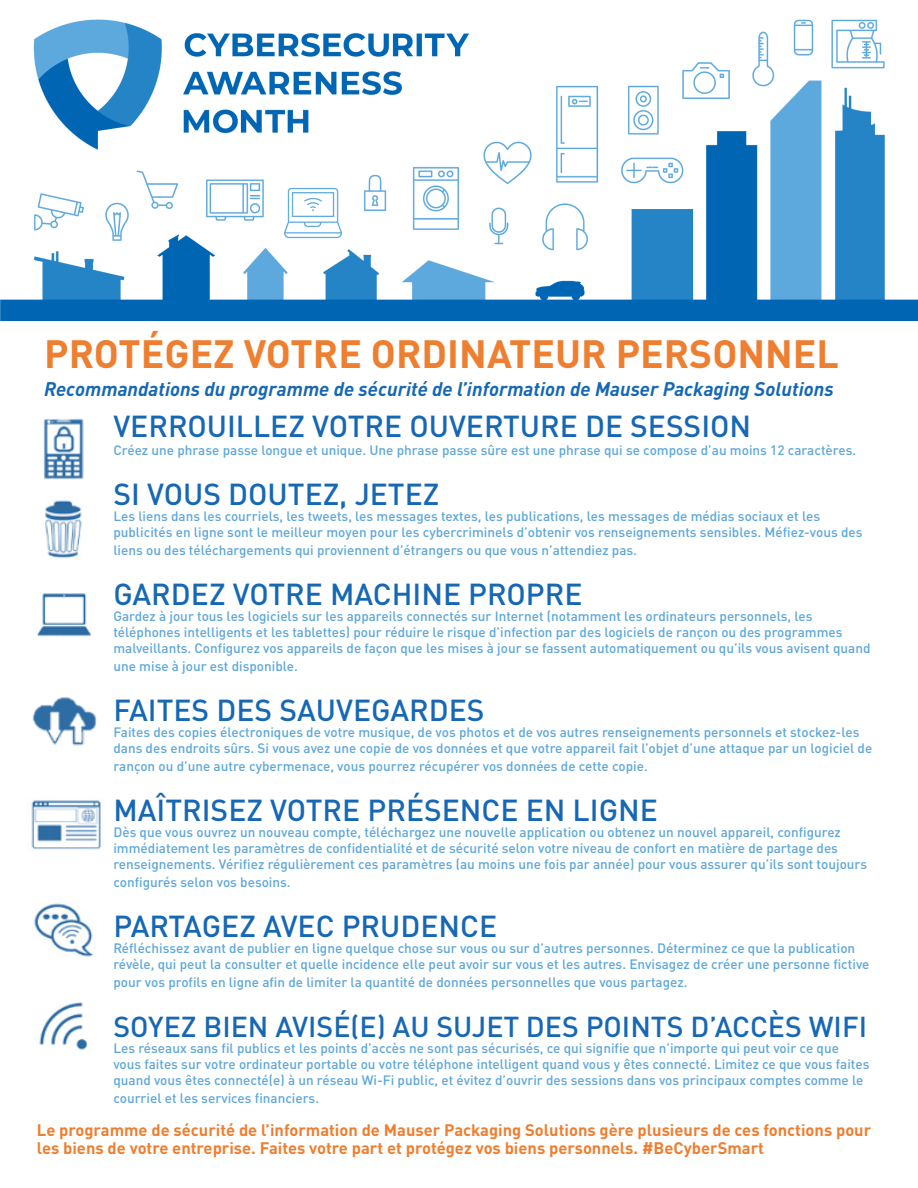
<style>
.page{position:relative;width:918px;height:1188px;background:#fff}
.page>*{position:absolute;margin:0;border:0;box-sizing:border-box;transform-origin:0 0}
.t1{font:700 39px "DINOT";color:#ee7e30}
.t2{font:500 30px "DINOT";color:#1768b4}
.t3{font:500 28.5px "DINOT";color:#1768b4}
.t4{font:italic 700 19.5px "DINOT";color:#1768b4}
.t5{font:700 16.5px/18px "DINOT";color:#ee7e30}
.t6{font:500 13.5px/16.2px "DINOT";color:#5da7d9}
</style>
<div class="page">
<img style="left:0;top:19px;width:918px;height:302px">
<img style="left:34px;top:903px;width:63px;height:54px">
<img style="left:32px;top:698px;width:65px;height:48px">
<img style="left:31px;top:800px;width:70px;height:50px">
<img style="left:43px;top:418px;width:41px;height:62px">
<img style="left:38px;top:593px;width:53px;height:44px">
<img style="left:45px;top:500px;width:37px;height:58px">
<img style="left:39px;top:1002px;width:49px;height:48px">
<p class="t1" style="left:44px;top:324px;width:796px">PROTÉGEZ VOTRE ORDINATEUR PERSONNEL</p>
<p class="t4" style="left:44px;top:373px;width:791px">Recommandations du programme de sécurité de l’information de Mauser Packaging Solutions</p>
<p class="t2" style="left:113px;top:403px;width:639px">VERROUILLEZ VOTRE OUVERTURE DE SESSION</p>
<p class="t6" style="left:113px;top:441px;width:744px">Créez une phrase passe longue et unique. Une phrase passe sûre est une phrase qui se compose d’au moins 12 caractères.</p>
<p class="t2" style="left:113px;top:471px;width:327px">SI VOUS DOUTEZ, JETEZ</p>
<p class="t6" style="left:113px;top:507px;width:751px">Les liens dans les courriels, les tweets, les messages textes, les publications, les messages de médias sociaux et les publicités en ligne sont le meilleur moyen pour les cybercriminels d’obtenir vos renseignements sensibles. Méfiez-vous des</p>
<p class="t6" style="left:113px;top:541px;width:525px">liens ou des téléchargements qui proviennent d’étrangers ou que vous n’attendiez pas.</p>
<p class="t2" style="left:113px;top:571px;width:471px">GARDEZ VOTRE MACHINE PROPRE</p>
<p class="t6" style="left:113px;top:607px;width:759px">Gardez à jour tous les logiciels sur les appareils connectés sur Internet (notamment les ordinateurs personnels, les téléphones intelligents et les tablettes) pour réduire le risque d’infection par des logiciels de rançon ou des programmes malveillants. Configurez vos appareils de façon que les mises à jour se fassent automatiquement ou qu’ils vous avisent quand</p>
<p class="t6" style="left:113px;top:657px;width:186px">une mise à jour est disponible.</p>
<p class="t2" style="left:113px;top:687px;width:373px">FAITES DES SAUVEGARDES</p>
<p class="t6" style="left:113px;top:723px;width:760px">Faites des copies électroniques de votre musique, de vos photos et de vos autres renseignements personnels et stockez-les dans des endroits sûrs. Si vous avez une copie de vos données et que votre appareil fait l’objet d’une attaque par un logiciel de</p>
<p class="t6" style="left:113px;top:757px;width:536px">rançon ou d’une autre cybermenace, vous pourrez récupérer vos données de cette copie.</p>
<p class="t2" style="left:113px;top:787px;width:546px">MAÎTRISEZ VOTRE PRÉSENCE EN LIGNE</p>
<p class="t6" style="left:113px;top:823px;width:755px">Dès que vous ouvrez un nouveau compte, téléchargez une nouvelle application ou obtenez un nouvel appareil, configurez immédiatement les paramètres de confidentialité et de sécurité selon votre niveau de confort en matière de partage des renseignements. Vérifiez régulièrement ces paramètres (au moins une fois par année) pour vous assurer qu’ils sont toujours</p>
<p class="t6" style="left:113px;top:873px;width:179px">configurés selon vos besoins.</p>
<p class="t2" style="left:113px;top:903px;width:385px">PARTAGEZ AVEC PRUDENCE</p>
<p class="t6" style="left:113px;top:939px;width:758px">Réfléchissez avant de publier en ligne quelque chose sur vous ou sur d’autres personnes. Déterminez ce que la publication révèle, qui peut la consulter et quelle incidence elle peut avoir sur vous et les autres. Envisagez de créer une personne fictive</p>
<p class="t6" style="left:113px;top:973px;width:576px">pour vos profils en ligne afin de limiter la quantité de données personnelles que vous partagez.</p>
<p class="t3" style="left:113px;top:1004px;width:755px">SOYEZ BIEN AVISÉ(E) AU SUJET DES POINTS D’ACCÈS WIFI</p>
<p class="t6" style="left:113px;top:1039px;width:758px">Les réseaux sans fil publics et les points d’accès ne sont pas sécurisés, ce qui signifie que n’importe qui peut voir ce que vous faites sur votre ordinateur portable ou votre téléphone intelligent quand vous y êtes connecté. Limitez ce que vous faites quand vous êtes connecté(e) à un réseau Wi-Fi public, et évitez d’ouvrir des sessions dans vos principaux comptes comme le</p>
<p class="t6" style="left:113px;top:1089px;width:207px">courriel et les services financiers.</p>
<p class="t5" style="left:37px;top:1120px;width:836px">Le programme de sécurité de l’information de Mauser Packaging Solutions gère plusieurs de ces fonctions pour les biens de votre entreprise. Faites votre part et protégez vos biens personnels. #BeCyberSmart</p>
</div>
